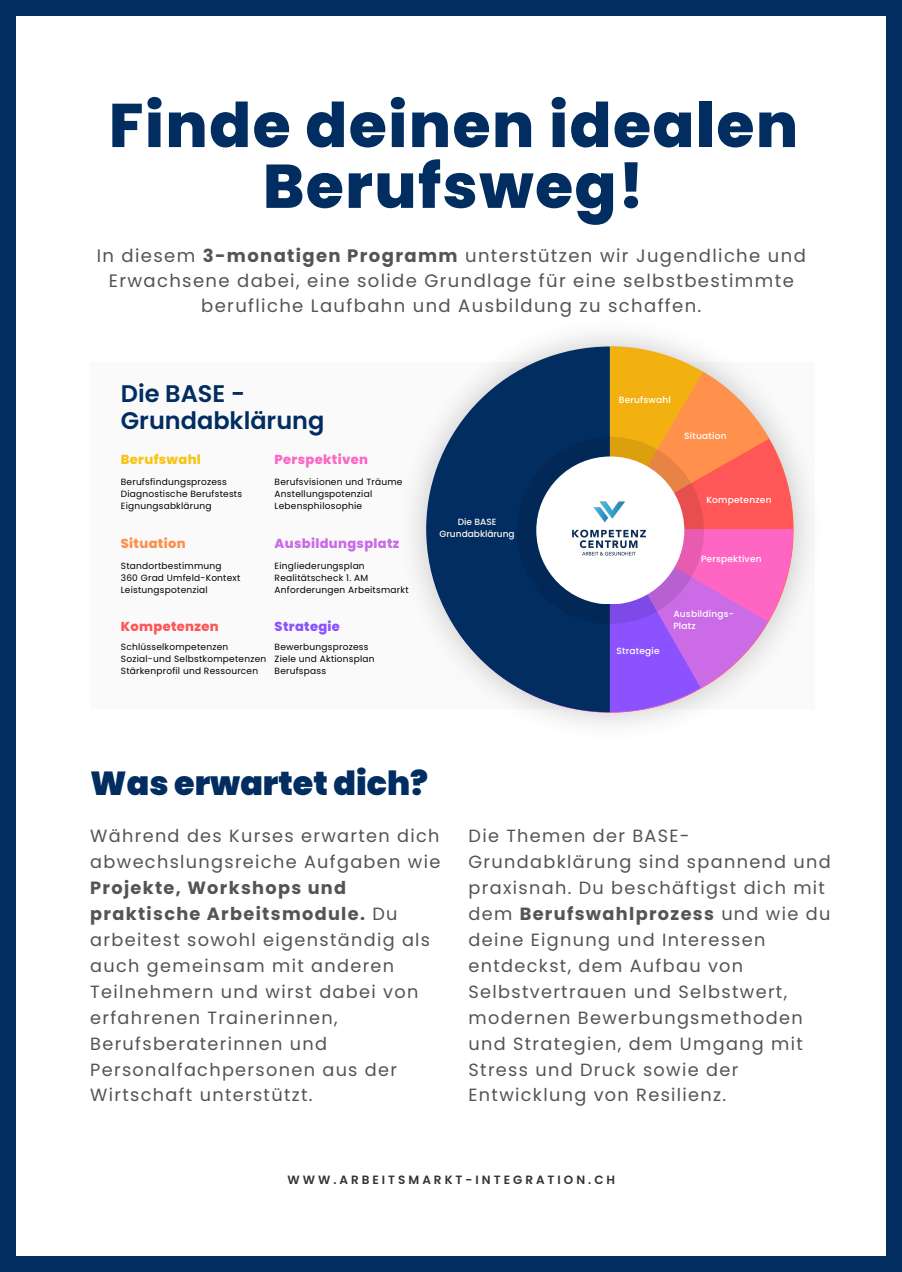
<style>
.page{position:relative;width:902px;height:1272px;background:#fff}
.page>*{position:absolute;margin:0;border:0;box-sizing:border-box;transform-origin:0 0}
.t1{font:800 61.5px/60.8px "Poppins";letter-spacing:.025em;color:#022d61;text-align:center}
.t2{font:900 33.15px "Poppins";color:#022d61}
.t3{font:600 24px/27px "Poppins";color:#022d61}
.t4{font:18px/24.8px "Poppins";letter-spacing:.075em;color:#545454;text-align:center}
.t5{font:17.7px/26px "Poppins";letter-spacing:.075em;color:#545454}
.t6{font:800 13.05px "Poppins";letter-spacing:.025em;color:#cb6ce6}
.t7{font:800 13.05px "Poppins";letter-spacing:.025em;color:#fc66c5}
.t8{font:800 13.05px "Poppins";letter-spacing:.025em;color:#fa5758}
.t9{font:800 13.05px "Poppins";letter-spacing:.025em;color:#f9c316}
.t10{font:800 13.05px "Poppins";letter-spacing:.025em;color:#fa914e}
.t11{font:800 13.05px "Poppins";letter-spacing:.025em;color:#8c52ff}
.t12{font:600 12px "Poppins";letter-spacing:.25em;color:#333}
.t13{font:9px/12px "Poppins";letter-spacing:.025em;color:#000}
.t14{font:500 9px/12px "Poppins";letter-spacing:.025em;color:#fff}
.t15{font:500 9px "Poppins";color:#f8f5f2}
.s1{font-weight:700}
</style>
<div class="page">
<div style="left:0;top:0;width:901px;height:1271px;background:#022d61"></div>
<div style="left:17px;top:17px;width:868px;height:1238px;background:#fff"></div>
<div style="left:90px;top:361px;width:724px;height:347px;background:#fafafa"></div>
<svg style="left:609px;top:346px;width:183px;height:25px"></svg>
<svg style="left:700px;top:371px;width:115px;height:67px"></svg>
<svg style="left:767px;top:438px;width:48px;height:271px"></svg>
<svg style="left:767px;top:529px;width:25px;height:180px"></svg>
<svg style="left:700px;top:436px;width:67px;height:277px;background:#f180ae"></svg>
<svg style="left:397px;top:370px;width:303px;height:364px"></svg>
<svg style="left:426px;top:346px;width:183px;height:366px;fill:#022d61"></svg>
<svg style="left:516px;top:437px;width:187px;height:187px;background:#66496d"></svg>
<div style="left:536px;top:456px;width:148px;height:148px;background:#fff;border-radius:50%"></div>
<img style="left:551px;top:476px;width:115px;height:115px">
<p class="t1" style="left:109px;top:95px;width:690px">Finde deinen idealen<br>Berufsweg!</p>
<p class="t4" style="left:97px;top:243px;width:710px">In diesem <span class="s1">3-monatigen Programm</span> unterstützen wir Jugendliche und<br>Erwachsene dabei, eine solide Grundlage für eine selbstbestimmte berufliche Laufbahn und Ausbildung zu schaffen.</p>
<p class="t3" style="left:121px;top:380px;width:205px">Die BASE -<br>Grundabklärung</p>
<p class="t9" style="left:121px;top:450px;width:82px">Berufswahl</p>
<p class="t13" style="left:121px;top:476px;width:108px">Berufsfindungsprozess</p>
<p class="t13" style="left:121px;top:488px;width:123px">Diagnostische Berufstests</p>
<p class="t13" style="left:121px;top:500px;width:92px">Eignungsabklärung</p>
<p class="t7" style="left:274px;top:450px;width:95px">Perspektiven</p>
<p class="t13" style="left:274px;top:476px;width:129px">Berufsvisionen und Träume</p>
<p class="t13" style="left:274px;top:488px;width:99px">Anstellungspotenzial<br>Lebensphilosophie</p>
<p class="t10" style="left:121px;top:534px;width:66px">Situation</p>
<p class="t13" style="left:121px;top:559px;width:102px">Standortbestimmung</p>
<p class="t13" style="left:121px;top:571px;width:121px">360 Grad Umfeld-Kontext</p>
<p class="t13" style="left:121px;top:583px;width:88px">Leistungspotenzial</p>
<p class="t8" style="left:121px;top:617px;width:99px">Kompetenzen</p>
<p class="t13" style="left:121px;top:641px;width:109px">Schlüsselkompetenzen</p>
<p class="t13" style="left:121px;top:653px;width:147px">Sozial-und Selbstkompetenzen</p>
<p class="t13" style="left:121px;top:665px;width:139px">Stärkenprofil und Ressourcen</p>
<p class="t6" style="left:274px;top:534px;width:126px">Ausbildungsplatz</p>
<p class="t13" style="left:274px;top:559px;width:92px">Eingliederungsplan</p>
<p class="t13" style="left:274px;top:571px;width:95px">Realitätscheck 1. AM</p>
<p class="t13" style="left:274px;top:583px;width:135px">Anforderungen Arbeitsmarkt</p>
<p class="t11" style="left:274px;top:617px;width:67px">Strategie</p>
<p class="t13" style="left:274px;top:641px;width:95px">Bewerbungsprozess</p>
<p class="t13" style="left:274px;top:653px;width:101px">Ziele und Aktionsplan</p>
<p class="t13" style="left:274px;top:665px;width:53px">Berufspass</p>
<p class="t15" style="left:457px;top:516px;width:40px">Die BASE</p>
<p class="t15" style="left:439px;top:528px;width:77px">Grundabklärung</p>
<p class="t2" style="left:90px;top:759px;width:339px">Was erwartet dich?</p>
<p class="t14" style="left:618px;top:393px;width:54px">Berufswahl</p>
<p class="t14" style="left:684px;top:430px;width:44px">Situation</p>
<p class="t14" style="left:706px;top:494px;width:67px">Kompetenzen</p>
<p class="t14" style="left:700px;top:552px;width:62px">Perspektiven</p>
<p class="t14" style="left:616px;top:644px;width:45px">Strategie</p>
<p class="t14" style="left:673px;top:607px;width:62px">Ausbildings-<br>Platz</p>
<p class="t5" style="left:90px;top:823px;width:351px">Während des Kurses erwarten dich abwechslungsreiche Aufgaben wie<br><span class="s1">Projekte, Workshops und praktische Arbeitsmodule.</span> Du arbeitest sowohl eigenständig als auch gemeinsam mit anderen<br>Teilnehmern und wirst dabei von erfahrenen Trainerinnen,<br>Berufsberaterinnen und<br>Personalfachpersonen aus der<br>Wirtschaft unterstützt.</p>
<p class="t5" style="left:468px;top:823px;width:363px">Die Themen der BASE-<br>Grundabklärung sind spannend und praxisnah. Du beschäftigst dich mit dem <span class="s1">Berufswahlprozess</span> und wie du deine Eignung und Interessen entdeckst, dem Aufbau von<br>Selbstvertrauen und Selbstwert, modernen Bewerbungsmethoden und Strategien, dem Umgang mit<br>Stress und Druck sowie der<br>Entwicklung von Resilienz.</p>
<p class="t12" style="left:287px;top:1171px;width:329px">WWW.ARBEITSMARKT-INTEGRATION.CH</p>
</div>
